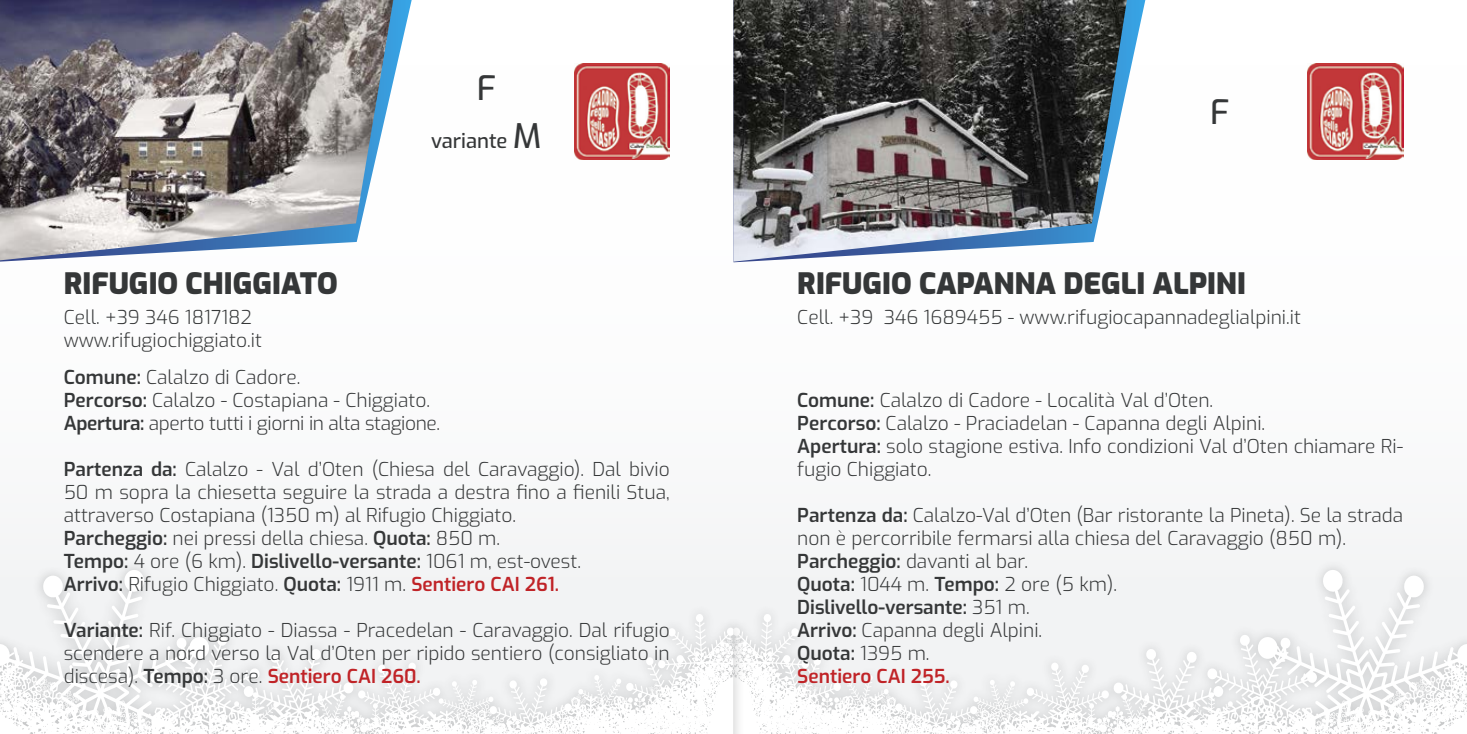
<style>
.page{position:relative;width:1467px;height:734px;background:#fff}
.page>*{position:absolute;margin:0;border:0;box-sizing:border-box;transform-origin:0 0}
.t1{font:500 33.75px "Exo";color:#353738}
.t2{font:900 29.25px "Exo";color:#353738}
.t3{font:500 20.25px "Exo";color:#353738}
.t4{font:300 19.12px/22.9px "Exo";color:#353738;text-align:justify}
.t5{font:600 19.12px "Exo";color:#353738}
.t6{font:300 19.12px "Exo";letter-spacing:-.02em;color:#353738}
.t7{font:600 19.12px "Exo";color:#c02327}
.s1{font-size:33.75px}
.s2{font-weight:600}
.s3{font-weight:300}
.s4{font-weight:600;color:#c02327}
</style>
<div class="page">
<div style="left:722px;top:559px;width:745px;height:174px;background:#f3f4f5"></div>
<svg style="left:745px;top:568px;width:722px;height:165px"></svg>
<div style="left:0;top:559px;width:745px;height:174px;background:#f3f4f5"></div>
<svg style="left:0;top:568px;width:733px;height:165px"></svg>
<img style="left:574px;top:64px;width:96px;height:95px">
<svg style="left:0;top:0;width:412px;height:261px"></svg>
<img style="left:0;top:0;width:393px;height:260px">
<svg style="left:733px;top:0;width:412px;height:262px"></svg>
<img style="left:1307px;top:64px;width:96px;height:95px">
<img style="left:733px;top:0;width:394px;height:261px">
<p class="t2" style="left:64px;top:262px;width:276px">RIFUGIO CHIGGIATO</p>
<p class="t4" style="left:64px;top:304px;width:190px">Cell. +39 346 1817182</p>
<p class="t4" style="left:64px;top:327px;width:200px">www.rifugiochiggiato.it</p>
<p class="t1" style="left:477px;top:63px;width:21px">F</p>
<p class="t3" style="left:431px;top:126px;width:112px">variante <span class="s1">M</span></p>
<p class="t4" style="left:64px;top:365px;width:238px"><span class="s2">Comune:</span> Calalzo di Cadore.</p>
<p class="t4" style="left:64px;top:388px;width:368px"><span class="s2">Percorso:</span> Calalzo - Costapiana - Chiggiato.</p>
<p class="t6" style="left:64px;top:409px;width:378px"><span class="s2">Apertura:</span> aperto tutti i giorni in alta stagione.</p>
<p class="t4" style="left:64px;top:457px;width:607px"><span class="s2">Partenza da:</span> Calalzo - Val d’Oten (Chiesa del Caravaggio). Dal bivio 50 m sopra la chiesetta seguire la strada a destra fino a fienili Stua, attraverso Costapiana (1350 m) al Rifugio Chiggiato.</p>
<p class="t4" style="left:64px;top:525px;width:438px"><span class="s2">Parcheggio:</span> nei pressi della chiesa. <span class="s2">Quota:</span> 850 m.</p>
<p class="t5" style="left:64px;top:547px;width:519px">Tempo: <span class="s3">4 ore (6 km).</span> Dislivello-versante: <span class="s3">1061 m, est-ovest.</span></p>
<p class="t4" style="left:64px;top:571px;width:497px"><span class="s2">Arrivo:</span> Rifugio Chiggiato. <span class="s2">Quota:</span> 1911 m. <span class="s4">Sentiero CAI 261.</span></p>
<p class="t4" style="left:64px;top:617px;width:607px"><span class="s2">Variante:</span> Rif. Chiggiato - Diassa - Pracedelan - Caravaggio. Dal rifugio scendere a nord verso la Val d’Oten per ripido sentiero (consigliato in discesa). <span class="s2">Tempo:</span> 3 ore. <span class="s4">Sentiero CAI 260.</span></p>
<p class="t1" style="left:1210px;top:87px;width:21px">F</p>
<p class="t2" style="left:797px;top:262px;width:450px">RIFUGIO CAPANNA DEGLI ALPINI</p>
<p class="t4" style="left:797px;top:304px;width:505px">Cell. +39 346 1689455 - www.rifugiocapannadeglialpini.it</p>
<p class="t4" style="left:797px;top:388px;width:417px"><span class="s2">Comune:</span> Calalzo di Cadore - Località Val d’Oten.</p>
<p class="t4" style="left:797px;top:411px;width:469px"><span class="s2">Percorso:</span> Calalzo - Praciadelan - Capanna degli Alpini.</p>
<p class="t4" style="left:797px;top:434px;width:607px"><span class="s2">Apertura:</span> solo stagione estiva. Info condizioni Val d’Oten chiamare Ri&shy;fugio Chiggiato.</p>
<p class="t4" style="left:797px;top:503px;width:607px"><span class="s2">Partenza da:</span> Calalzo-Val d’Oten (Bar ristorante la Pineta). Se la strada non è percorribile fermarsi alla chiesa del Caravaggio (850 m).</p>
<p class="t4" style="left:797px;top:548px;width:232px"><span class="s2">Parcheggio:</span> davanti al bar.</p>
<p class="t4" style="left:797px;top:571px;width:321px"><span class="s2">Quota:</span> 1044 m. <span class="s2">Tempo:</span> 2 ore (5 km).</p>
<p class="t5" style="left:797px;top:593px;width:234px">Dislivello-versante: <span class="s3">351 m.</span></p>
<p class="t4" style="left:797px;top:617px;width:246px"><span class="s2">Arrivo:</span> Capanna degli Alpini.</p>
<p class="t5" style="left:797px;top:639px;width:134px">Quota: <span class="s3">1395 m.</span></p>
<p class="t7" style="left:797px;top:662px;width:154px">Sentiero CAI 255.</p>
</div>
